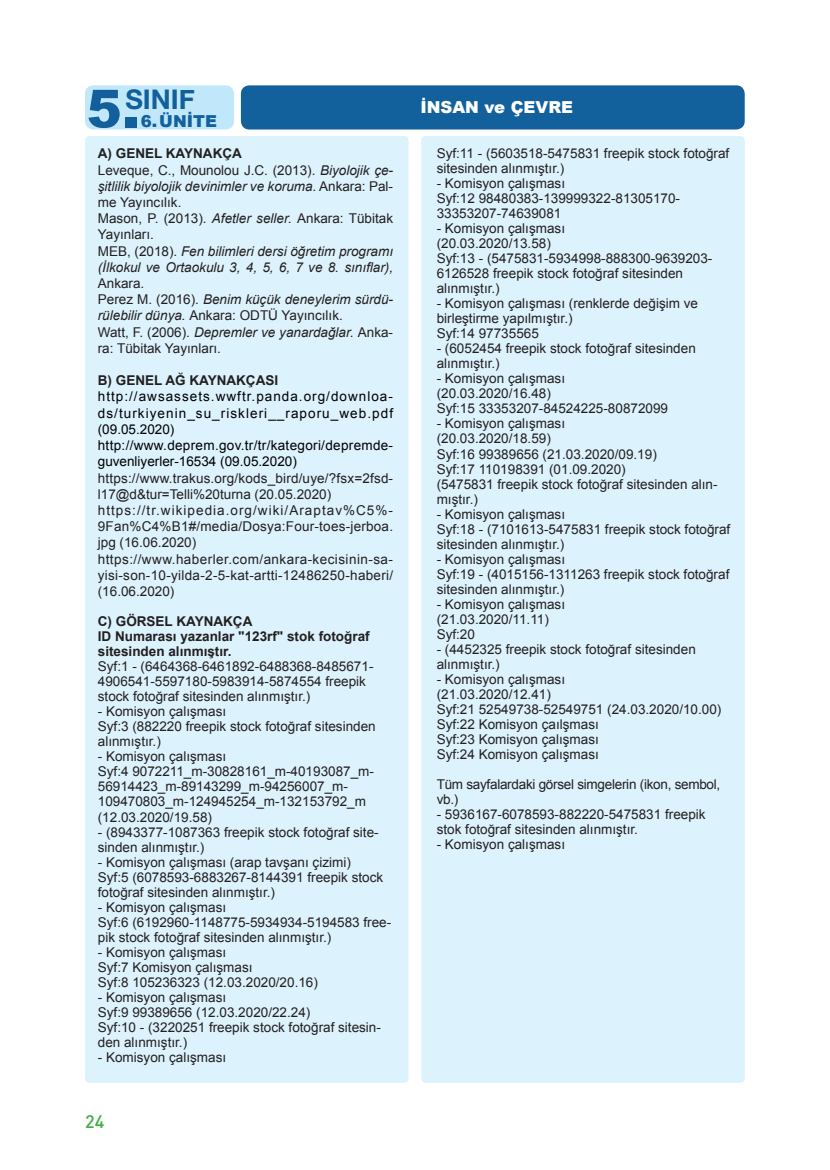
<style>
.page{position:relative;width:830px;height:1170px;background:#fff}
.page>*{position:absolute;margin:0;border:0;box-sizing:border-box;transform-origin:0 0}
.t1{font:900 52.5px "Arial";color:#125f9b}
.t2{font:700 27px "Helvetica Neue";color:#125f9b}
.t3{font:500 18px "DIN Pro";color:#40ae49}
.t4{font:900 16.5px "Arial";color:#fff}
.t5{font:900 16.5px "Arial";color:#13619d}
.t6{font:13.5px/15px "Arial";color:#231f20}
.t7{font:13.5px/16.2px "Arial";letter-spacing:.025em;color:#000001;text-align:justify}
.t8{font:italic 13.5px/16.2px "Arial";color:#231f20;text-align:justify}
.t9{font:700 13.5px/15px "Arial";color:#231f20}
.t10{font:13.5px/15px "Arial";letter-spacing:-.02em;color:#231f20}
.s1{font-style:italic}
.s2{font-style:normal}
</style>
<div class="page">
<div style="left:85px;top:136px;width:323px;height:946px;background:#dcf2fc;border-radius:4px"></div>
<div style="left:421px;top:136px;width:323px;height:946px;background:#dcf2fc;border-radius:4px"></div>
<div style="left:85px;top:85px;width:149px;height:44px;background:#c1e8fa;border-radius:9px"></div>
<div style="left:241px;top:85px;width:503px;height:44px;background:#12609c;border-radius:9px"></div>
<p class="t2" style="left:125px;top:78px;width:71px">SINIF</p>
<p class="t5" style="left:141px;top:109px;width:78px">6. ÜNİTE</p>
<p class="t1" style="left:87px;top:71px;width:54px">5.</p>
<p class="t9" style="left:98px;top:146px;width:146px">A) GENEL KAYNAKÇA</p>
<p class="t6" style="left:98px;top:162px;width:297px;line-height:16.2px;text-align:justify">Leveque, C., Mounolou J.C. (2013). <span class="s1">Biyolojik çe&shy;şitlilik biyolojik devinimler ve koruma.</span> Ankara: Pal&shy;me Yayıncılık.</p>
<p class="t6" style="left:98px;top:210px;width:297px;line-height:16.2px">Mason, P. (2013). <span class="s1">Afetler seller.</span> Ankara: Tübitak<br>Yayınları.</p>
<p class="t8" style="left:98px;top:243px;width:297px"><span class="s2">MEB, (2018).</span> Fen bilimleri dersi öğretim programı (İlkokul ve Ortaokulu 3, 4, 5, 6, 7 ve 8. sınıflar), <span class="s2">Ankara.</span></p>
<p class="t8" style="left:98px;top:291px;width:297px"><span class="s2">Perez M. (2016).</span> Benim küçük deneylerim sürdü&shy;rülebilir dünya. <span class="s2">Ankara: ODTÜ Yayıncılık.</span></p>
<p class="t6" style="left:98px;top:324px;width:297px;line-height:16.2px">Watt, F. (2006). <span class="s1">Depremler ve yanardağlar.</span> Anka&shy;ra: Tübitak Yayınları.</p>
<p class="t9" style="left:98px;top:373px;width:182px">B) GENEL AĞ KAYNAKÇASI</p>
<p class="t7" style="left:98px;top:389px;width:297px">http://awsassets.wwftr.panda.org/downloa&shy;ds/turkiyenin_su_riskleri__raporu_web.pdf (09.05.2020)</p>
<p class="t7" style="left:98px;top:437px;width:297px">http://www.deprem.gov.tr/tr/kategori/depremde&shy;guvenliyerler-16534 (09.05.2020)</p>
<p class="t6" style="left:98px;top:470px;width:297px;line-height:16.2px">https://www.trakus.org/kods_bird/uye/?fsx=2fsd&shy;l17@d&amp;tur=Telli%20turna (20.05.2020)</p>
<p class="t6" style="left:98px;top:502px;width:297px;line-height:16.2px;text-align:justify">https://tr.wikipedia.org/wiki/Araptav%C5%- 9Fan%C4%B1#/media/Dosya:Four-toes-jerboa. jpg (16.06.2020)</p>
<p class="t6" style="left:98px;top:551px;width:297px;line-height:16.2px;text-align:justify">https://www.haberler.com/ankara-kecisinin-sa&shy;yisi-son-10-yilda-2-5-kat-artti-12486250-haberi/ (16.06.2020)</p>
<p class="t9" style="left:98px;top:614px;width:156px">C) GÖRSEL KAYNAKÇA</p>
<p class="t9" style="left:98px;top:629px;width:273px">ID Numarası yazanlar "123rf" stok fotoğraf sitesinden alınmıştır.</p>
<p class="t6" style="left:98px;top:659px;width:277px">Syf:1 - (6464368-6461892-6488368-8485671-<br>4906541-5597180-5983914-5874554 freepik stock fotoğraf sitesinden alınmıştır.)</p>
<p class="t6" style="left:98px;top:704px;width:130px">- Komisyon çalışması</p>
<p class="t6" style="left:98px;top:719px;width:279px">Syf:3 (882220 freepik stock fotoğraf sitesinden alınmıştır.)</p>
<p class="t6" style="left:98px;top:749px;width:130px">- Komisyon çalışması</p>
<p class="t6" style="left:98px;top:763px;width:277px;line-height:15.5px">Syf:4 9072211_m-30828161_m-40193087_m-56914423_m-89143299_m-94256007_m-109470803_m-124945254_m-132153792_m (12.03.2020/19.58)</p>
<p class="t6" style="left:98px;top:825px;width:282px">- (8943377-1087363 freepik stock fotoğraf site&shy;sinden alınmıştır.)</p>
<p class="t6" style="left:98px;top:855px;width:254px">- Komisyon çalışması (arap tavşanı çizimi)</p>
<p class="t6" style="left:98px;top:870px;width:287px">Syf:5 (6078593-6883267-8144391 freepik stock fotoğraf sitesinden alınmıştır.)</p>
<p class="t6" style="left:98px;top:900px;width:130px">- Komisyon çalışması</p>
<p class="t6" style="left:98px;top:915px;width:295px">Syf:6 (6192960-1148775-5934934-5194583 free&shy;pik stock fotoğraf sitesinden alınmıştır.)</p>
<p class="t6" style="left:98px;top:945px;width:130px">- Komisyon çalışması</p>
<p class="t6" style="left:98px;top:960px;width:156px">Syf:7 Komisyon çalışması</p>
<p class="t6" style="left:98px;top:975px;width:221px">Syf:8 105236323 (12.03.2020/20.16)</p>
<p class="t6" style="left:98px;top:990px;width:130px">- Komisyon çalışması</p>
<p class="t6" style="left:98px;top:1005px;width:214px">Syf:9 99389656 (12.03.2020/22.24)</p>
<p class="t6" style="left:98px;top:1020px;width:284px">Syf:10 - (3220251 freepik stock fotoğraf sitesin&shy;den alınmıştır.)</p>
<p class="t6" style="left:98px;top:1050px;width:130px">- Komisyon çalışması</p>
<h3 class="t3" style="left:85px;top:1109px;width:21px">24</h3>
<p class="t4" style="left:420px;top:95px;width:154px">İNSAN ve ÇEVRE</p>
<p class="t6" style="left:436px;top:146px;width:294px">Syf:11 - (5603518-5475831 freepik stock fotoğraf sitesinden alınmıştır.)</p>
<p class="t6" style="left:436px;top:176px;width:130px">- Komisyon çalışması</p>
<p class="t6" style="left:436px;top:191px;width:245px">Syf:12 98480383-139999322-81305170-<br>33353207-74639081</p>
<p class="t6" style="left:436px;top:221px;width:130px">- Komisyon çalışması</p>
<p class="t6" style="left:436px;top:236px;width:116px">(20.03.2020/13.58)</p>
<p class="t6" style="left:436px;top:251px;width:277px">Syf:13 - (5475831-5934998-888300-9639203-<br>6126528 freepik stock fotoğraf sitesinden alınmıştır.)</p>
<p class="t6" style="left:436px;top:296px;width:263px">- Komisyon çalışması (renklerde değişim ve birleştirme yapılmıştır.)</p>
<p class="t6" style="left:436px;top:326px;width:104px">Syf:14 97735565</p>
<p class="t6" style="left:436px;top:341px;width:260px">- (6052454 freepik stock fotoğraf sitesinden alınmıştır.)</p>
<p class="t6" style="left:436px;top:371px;width:130px">- Komisyon çalışması</p>
<p class="t6" style="left:436px;top:386px;width:116px">(20.03.2020/16.48)</p>
<p class="t6" style="left:436px;top:401px;width:233px">Syf:15 33353207-84524225-80872099</p>
<p class="t6" style="left:436px;top:416px;width:130px">- Komisyon çalışması</p>
<p class="t6" style="left:436px;top:431px;width:116px">(20.03.2020/18.59)</p>
<p class="t6" style="left:436px;top:446px;width:221px">Syf:16 99389656 (21.03.2020/09.19)</p>
<p class="t6" style="left:436px;top:461px;width:190px">Syf:17 110198391 (01.09.2020)</p>
<p class="t6" style="left:436px;top:476px;width:282px">(5475831 freepik stock fotoğraf sitesinden alın&shy;mıştır.)</p>
<p class="t6" style="left:436px;top:506px;width:130px">- Komisyon çalışması</p>
<p class="t6" style="left:436px;top:521px;width:295px">Syf:18 - (7101613-5475831 freepik stock fotoğraf sitesinden alınmıştır.)</p>
<p class="t6" style="left:436px;top:551px;width:130px">- Komisyon çalışması</p>
<p class="t6" style="left:436px;top:566px;width:294px">Syf:19 - (4015156-1311263 freepik stock fotoğraf sitesinden alınmıştır.)</p>
<p class="t6" style="left:436px;top:596px;width:130px">- Komisyon çalışması</p>
<p class="t6" style="left:436px;top:611px;width:114px">(21.03.2020/11.11)</p>
<p class="t6" style="left:436px;top:626px;width:40px">Syf:20</p>
<p class="t6" style="left:436px;top:641px;width:260px">- (4452325 freepik stock fotoğraf sitesinden alınmıştır.)</p>
<p class="t6" style="left:436px;top:671px;width:130px">- Komisyon çalışması</p>
<p class="t6" style="left:436px;top:686px;width:116px">(21.03.2020/12.41)</p>
<p class="t6" style="left:436px;top:701px;width:286px">Syf:21 52549738-52549751 (24.03.2020/10.00)</p>
<p class="t6" style="left:436px;top:716px;width:164px">Syf:22 Komisyon çaılşması</p>
<p class="t6" style="left:436px;top:731px;width:164px">Syf:23 Komisyon çalışması</p>
<p class="t6" style="left:436px;top:746px;width:164px">Syf:24 Komisyon çalışması</p>
<p class="t10" style="left:436px;top:776px;width:285px">Tüm sayfalardaki görsel simgelerin (ikon, sembol, vb.)</p>
<p class="t6" style="left:436px;top:806px;width:270px">- 5936167-6078593-882220-5475831 freepik stok fotoğraf sitesinden alınmıştır.</p>
<p class="t6" style="left:436px;top:836px;width:130px">- Komisyon çalışması</p>
</div>
